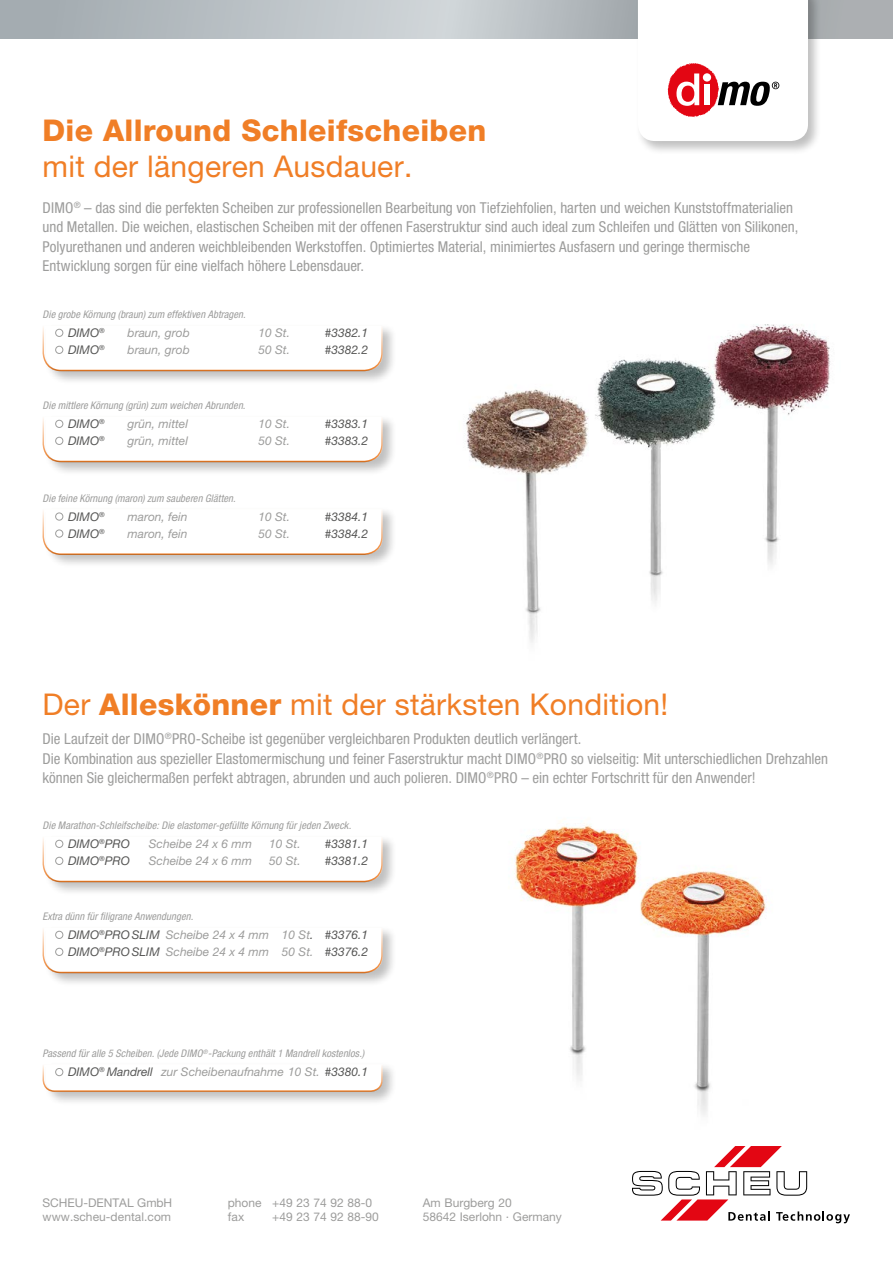
<style>
.page{position:relative;width:893px;height:1263px;background:#fff}
.page>*{position:absolute;margin:0;border:0;box-sizing:border-box;transform-origin:0 0}
.t1{font:30px "Helvetica Neue LT Pro";letter-spacing:.01em;color:#f07e26}
.t2{font:800 30px "Helvetica Neue LT Pro";letter-spacing:.01em;color:#f07e26}
.t3{font:condensed 15px/19.5px "Helvetica Neue LT Pro";color:#9d9d9c}
.t4{font:italic 12px/17px "Helvetica Neue LT Pro";color:#575756}
.t5{font:italic 12px "Helvetica Neue LT Pro";color:#9d9d9c}
.t6{font:12px "Helvetica Neue LT Pro";color:#9d9d9c}
.t7{font:italic condensed 10.5px "Helvetica Neue LT Pro";letter-spacing:.005em;color:#9d9d9c}
.s1{font-weight:800}
.s2{color:#9d9d9c}
.s3{color:#575756}
</style>
<div class="page">
<svg style="left:0;top:0;width:893px;height:38px;background:#b6bdc1"></svg>
<div style="left:636px;top:0;width:186px;height:155px;background:#000;opacity:.25"></div>
<svg style="left:638px;top:0;width:170px;height:141px"></svg>
<svg style="left:632px;top:1146px;width:218px;height:77px"></svg>
<img style="left:465px;top:324px;width:366px;height:319px">
<div style="left:43px;top:506px;width:354px;height:63px;background:#000;opacity:.25"></div>
<svg style="left:42px;top:507px;width:341px;height:49px"></svg>
<div style="left:55px;top:512px;width:8px;height:8px;border:1px solid #9d9d9c;border-radius:50%"></div>
<div style="left:55px;top:530px;width:8px;height:7px;border:1px solid #9d9d9c;border-radius:50%"></div>
<img style="left:515px;top:823px;width:251px;height:292px">
<div style="left:43px;top:414px;width:354px;height:62px;background:#000;opacity:.25"></div>
<svg style="left:42px;top:414px;width:341px;height:49px"></svg>
<div style="left:55px;top:420px;width:8px;height:8px;border:1px solid #9d9d9c;border-radius:50%"></div>
<div style="left:55px;top:437px;width:8px;height:8px;border:1px solid #9d9d9c;border-radius:50%"></div>
<div style="left:43px;top:323px;width:354px;height:62px;background:#000;opacity:.25"></div>
<svg style="left:42px;top:323px;width:341px;height:49px"></svg>
<div style="left:55px;top:329px;width:8px;height:8px;border:1px solid #9d9d9c;border-radius:50%"></div>
<div style="left:55px;top:346px;width:8px;height:8px;border:1px solid #9d9d9c;border-radius:50%"></div>
<div style="left:43px;top:834px;width:354px;height:62px;background:#000;opacity:.25"></div>
<svg style="left:42px;top:834px;width:341px;height:49px"></svg>
<div style="left:55px;top:840px;width:8px;height:8px;border:1px solid #9d9d9c;border-radius:50%"></div>
<div style="left:55px;top:857px;width:8px;height:8px;border:1px solid #9d9d9c;border-radius:50%"></div>
<div style="left:43px;top:925px;width:354px;height:62px;background:#000;opacity:.25"></div>
<svg style="left:42px;top:925px;width:341px;height:49px"></svg>
<div style="left:55px;top:931px;width:8px;height:8px;border:1px solid #9d9d9c;border-radius:50%"></div>
<div style="left:55px;top:948px;width:8px;height:8px;border:1px solid #9d9d9c;border-radius:50%"></div>
<div style="left:43px;top:1061px;width:354px;height:45px;background:#000;opacity:.25"></div>
<svg style="left:42px;top:1062px;width:341px;height:30px"></svg>
<div style="left:55px;top:1068px;width:8px;height:8px;border:1px solid #9d9d9c;border-radius:50%"></div>
<h1 class="t2" style="left:43px;top:113px;width:445px">Die Allround Schleifscheiben</h1>
<h1 class="t1" style="left:43px;top:149px;width:371px">mit der längeren Ausdauer.</h1>
<p class="t3" style="left:43px;top:198px;width:757px">DIMO<sup>®</sup> – das sind die perfekten Scheiben zur professionellen Bearbeitung von Tiefziehfolien, harten und weichen Kunststoffmaterialien und Metallen. Die weichen, elastischen Scheiben mit der offenen Faserstruktur sind auch ideal zum Schleifen und Glätten von Silikonen, Polyurethanen und anderen weichbleibenden Werkstoffen. Optimiertes Material, minimiertes Ausfasern und geringe thermische Entwicklung sorgen für eine vielfach höhere Lebensdauer.</p>
<p class="t7" style="left:43px;top:308px;width:205px">Die grobe Körnung (braun) zum effektiven Abtragen.</p>
<p class="t4" style="left:68px;top:324px;width:38px">DIMO<sup>®</sup></p>
<p class="t5" style="left:128px;top:325px;width:64px">braun, grob</p>
<p class="t5" style="left:258px;top:325px;width:33px">10 St.</p>
<p class="t4" style="left:325px;top:324px;width:45px">#3382.1</p>
<p class="t4" style="left:68px;top:341px;width:38px">DIMO<sup>®</sup></p>
<p class="t5" style="left:128px;top:342px;width:64px">braun, grob</p>
<p class="t5" style="left:258px;top:342px;width:33px">50 St.</p>
<p class="t4" style="left:325px;top:341px;width:45px">#3382.2</p>
<p class="t7" style="left:43px;top:399px;width:204px">Die mittlere Körnung (grün) zum weichen Abrunden.</p>
<p class="t4" style="left:68px;top:415px;width:38px">DIMO<sup>®</sup></p>
<p class="t5" style="left:128px;top:416px;width:62px">grün, mittel</p>
<p class="t5" style="left:258px;top:416px;width:33px">10 St.</p>
<p class="t4" style="left:325px;top:415px;width:45px">#3383.1</p>
<p class="t4" style="left:68px;top:432px;width:38px">DIMO<sup>®</sup></p>
<p class="t5" style="left:128px;top:433px;width:62px">grün, mittel</p>
<p class="t5" style="left:258px;top:433px;width:33px">50 St.</p>
<p class="t4" style="left:325px;top:432px;width:45px">#3383.2</p>
<p class="t7" style="left:43px;top:492px;width:195px">Die feine Körnung (maron) zum sauberen Glätten.</p>
<p class="t4" style="left:68px;top:508px;width:38px">DIMO<sup>®</sup></p>
<p class="t5" style="left:128px;top:509px;width:62px">maron, fein</p>
<p class="t5" style="left:258px;top:509px;width:33px">10 St.</p>
<p class="t4" style="left:325px;top:508px;width:45px">#3384.1</p>
<p class="t4" style="left:68px;top:525px;width:38px">DIMO<sup>®</sup></p>
<p class="t5" style="left:128px;top:526px;width:62px">maron, fein</p>
<p class="t5" style="left:258px;top:526px;width:33px">50 St.</p>
<p class="t4" style="left:325px;top:525px;width:45px">#3384.2</p>
<h1 class="t1" style="left:43px;top:686px;width:627px">Der <span class="s1">Alleskönner</span> mit der stärksten Kondition!</h1>
<p class="t3" style="left:43px;top:729px;width:787px">Die Laufzeit der DIMO<sup>®</sup>PRO-Scheibe ist gegenüber vergleichbaren Produkten deutlich verlängert.<br>Die Kombination aus spezieller Elastomermischung und feiner Faserstruktur macht DIMO<sup>®</sup>PRO so vielseitig: Mit unterschiedlichen Drehzahlen können Sie gleichermaßen perfekt abtragen, abrunden und auch polieren. DIMO<sup>®</sup>PRO – ein echter Fortschritt für den Anwender!</p>
<p class="t7" style="left:43px;top:819px;width:310px">Die Marathon-Schleifscheibe: Die elastomer-gefüllte Körnung für jeden Zweck.</p>
<p class="t4" style="left:68px;top:835px;width:63px">DIMO<sup>®</sup>PRO</p>
<p class="t5" style="left:149px;top:836px;width:105px">Scheibe 24 x 6 mm</p>
<p class="t5" style="left:269px;top:836px;width:33px">10 St.</p>
<p class="t4" style="left:325px;top:835px;width:45px">#3381.1</p>
<p class="t4" style="left:68px;top:852px;width:63px">DIMO<sup>®</sup>PRO</p>
<p class="t5" style="left:149px;top:853px;width:105px">Scheibe 24 x 6 mm</p>
<p class="t5" style="left:269px;top:853px;width:33px">50 St.</p>
<p class="t4" style="left:325px;top:852px;width:45px">#3381.2</p>
<p class="t7" style="left:43px;top:910px;width:152px">Extra dünn für filigrane Anwendungen.</p>
<p class="t4" style="left:68px;top:926px;width:302px">DIMO<sup>®</sup>PRO SLIM <span class="s2">Scheibe 24 x 4 mm 10 St</span>. #3376.1<br>DIMO<sup>®</sup>PRO SLIM <span class="s2">Scheibe 24 x 4 mm 50 St.</span> #3376.2</p>
<p class="t7" style="left:43px;top:1047px;width:323px">Passend für alle 5 Scheiben. (Jede DIMO<sup>®</sup>-Packung enthält 1 Mandrell kostenlos.)</p>
<p class="t5" style="left:68px;top:1064px;width:302px"><span class="s3">DIMO</span><sup>®</sup> <span class="s3">Mandrell</span> zur Scheibenaufnahme 10 St. <span class="s3">#3380.1</span></p>
<p class="t6" style="left:43px;top:1195px;width:131px">SCHEU-DENTAL GmbH</p>
<p class="t6" style="left:228px;top:1195px;width:146px">phone +49 23 74 92 88-0</p>
<p class="t6" style="left:423px;top:1195px;width:90px">Am Burgberg 20</p>
<p class="t6" style="left:43px;top:1209px;width:130px">www.scheu-dental.com</p>
<p class="t6" style="left:228px;top:1209px;width:18px">fax</p>
<p class="t6" style="left:272px;top:1209px;width:108px">+49 23 74 92 88-90</p>
<p class="t6" style="left:423px;top:1209px;width:141px">58642 Iserlohn · Germany</p>
</div>
